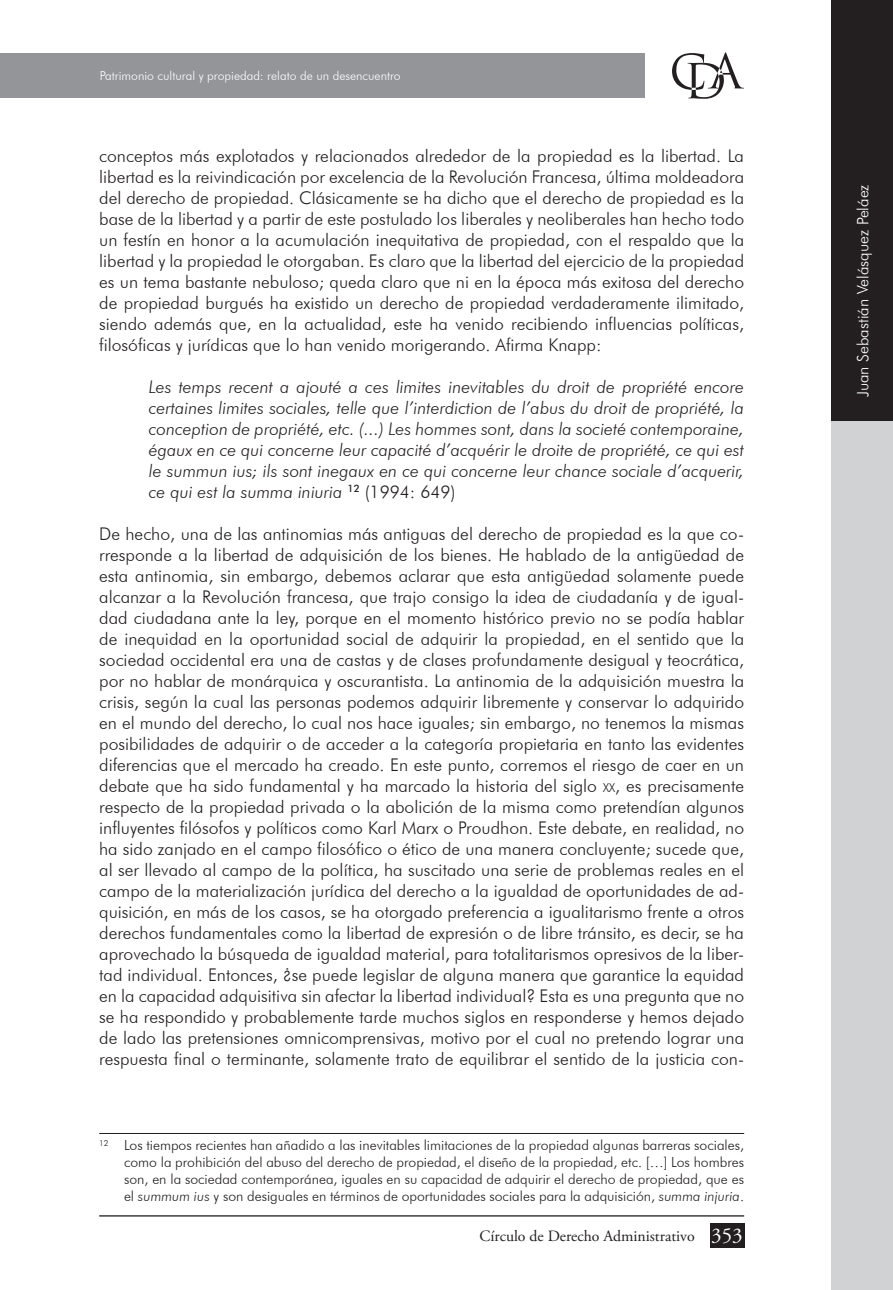
<style>
.page{position:relative;width:893px;height:1290px;background:#fff}
.page>*{position:absolute;margin:0;border:0;box-sizing:border-box;transform-origin:0 0}
.t1{font:300 17.5px/21px "Futura BT";color:#231f20;text-align:justify}
.t2{font:italic 300 17.5px/21px "Futura BT";color:#231f20;text-align:justify}
.t3{font:15.75px "Adobe Garamond Pro";color:#231f20}
.t4{font:300 15.75px "Futura BT";color:#fff}
.t5{font:300 14px/16.8px "Futura BT";color:#231f20;text-align:justify}
.t6{font:300 12.25px "Futura BT";color:#fff}
.s1{font-style:normal}
.s2{font-size:12.25px}
.s3{font-style:italic}
.s4{font-size:21px;color:#fff}
</style>
<div class="page">
<div style="left:832px;top:0;width:61px;height:422px;background:#231f20"></div>
<div style="left:832px;top:422px;width:61px;height:868px;background:#d1d2d4"></div>
<div style="left:0;top:53px;width:645px;height:45px;background:#939598"></div>
<svg style="left:672px;top:52px;width:72px;height:47px"></svg>
<div style="left:710px;top:1223px;width:34px;height:25px;background:#231f20"></div>
<hr style="left:99px;top:1215px;width:645px;height:1px;background:#231f20">
<hr style="left:99px;top:1133px;width:645px;height:1px;background:#231f20">
<p class="t6" style="left:100px;top:68px;width:303px">Patrimonio cultural y propiedad: relato de un desencuentro</p>
<p class="t1" style="left:99px;top:145px;width:646px">conceptos más explotados y relacionados alrededor de la propiedad es la libertad. La libertad es la reivindicación por excelencia de la Revolución Francesa, última moldeadora del derecho de propiedad. Clásicamente se ha dicho que el derecho de propiedad es la base de la libertad y a partir de este postulado los liberales y neoliberales han hecho todo un festín en honor a la acumulación inequitativa de propiedad, con el respaldo que la libertad y la propiedad le otorgaban. Es claro que la libertad del ejercicio de la propiedad es un tema bastante nebuloso; queda claro que ni en la época más exitosa del derecho de propiedad burgués ha existido un derecho de propiedad verdaderamente ilimitado, siendo además que, en la actualidad, este ha venido recibiendo influencias políticas, filosóficas y jurídicas que lo han venido morigerando. Afirma Knapp:</p>
<p class="t2" style="left:149px;top:376px;width:597px">Les temps recent a ajouté a ces limites inevitables du droit de propriété encore certaines limites sociales, telle que l’interdiction de l’abus du droit de propriété, la conception de propriété, etc. (...) Les hommes sont, dans la societé contemporaine, égaux en ce qui concerne leur capacité d’acquérir le droite de propriété, ce qui est le summun ius; ils sont inegaux en ce qui concerne leur chance sociale d’acquerir, ce qui est la summa iniuria <sup>12</sup> <span class="s1">(1994: 649)</span></p>
<p class="t1" style="left:99px;top:523px;width:646px">De hecho, una de las antinomias más antiguas del derecho de propiedad es la que co&shy;rresponde a la libertad de adquisición de los bienes. He hablado de la antigüedad de esta antinomia, sin embargo, debemos aclarar que esta antigüedad solamente puede alcanzar a la Revolución francesa, que trajo consigo la idea de ciudadanía y de igual&shy;dad ciudadana ante la ley, porque en el momento histórico previo no se podía hablar de inequidad en la oportunidad social de adquirir la propiedad, en el sentido que la sociedad occidental era una de castas y de clases profundamente desigual y teocrática, por no hablar de monárquica y oscurantista. La antinomia de la adquisición muestra la crisis, según la cual las personas podemos adquirir libremente y conservar lo adquirido en el mundo del derecho, lo cual nos hace iguales; sin embargo, no tenemos la mismas posibilidades de adquirir o de acceder a la categoría propietaria en tanto las evidentes diferencias que el mercado ha creado. En este punto, corremos el riesgo de caer en un debate que ha sido fundamental y ha marcado la historia del siglo <span class="s2">xx</span>, es precisamente respecto de la propiedad privada o la abolición de la misma como pretendían algunos influyentes filósofos y políticos como Karl Marx o Proudhon. Este debate, en realidad, no ha sido zanjado en el campo filosófico o ético de una manera concluyente; sucede que, al ser llevado al campo de la política, ha suscitado una serie de problemas reales en el campo de la materialización jurídica del derecho a la igualdad de oportunidades de ad&shy;quisición, en más de los casos, se ha otorgado preferencia a igualitarismo frente a otros derechos fundamentales como la libertad de expresión o de libre tránsito, es decir, se ha aprovechado la búsqueda de igualdad material, para totalitarismos opresivos de la liber&shy;tad individual. Entonces, ¿se puede legislar de alguna manera que garantice la equidad en la capacidad adquisitiva sin afectar la libertad individual? Esta es una pregunta que no se ha respondido y probablemente tarde muchos siglos en responderse y hemos dejado de lado las pretensiones omnicomprensivas, motivo por el cual no pretendo lograr una respuesta final o terminante, solamente trato de equilibrar el sentido de la justicia con-</p>
<p class="t5" style="left:124px;top:1137px;width:622px;text-indent:-25px"><sup>12</sup> Los tiempos recientes han añadido a las inevitables limitaciones de la propiedad algunas barreras sociales, como la prohibición del abuso del derecho de propiedad, el diseño de la propiedad, etc. […] Los hombres son, en la sociedad contemporánea, iguales en su capacidad de adquirir el derecho de propiedad, que es el <span class="s3">summum ius</span> y son desiguales en términos de oportunidades sociales para la adquisición, <span class="s3">summa injuria</span>.</p>
<p class="t3" style="left:480px;top:1227px;width:265px">Círculo de Derecho Administrativo <span class="s4">353</span></p>
<p class="t4" style="left:853px;top:397px;width:214px;rotate:-90deg">Juan Sebastián Velásquez Peláez</p>
</div>
